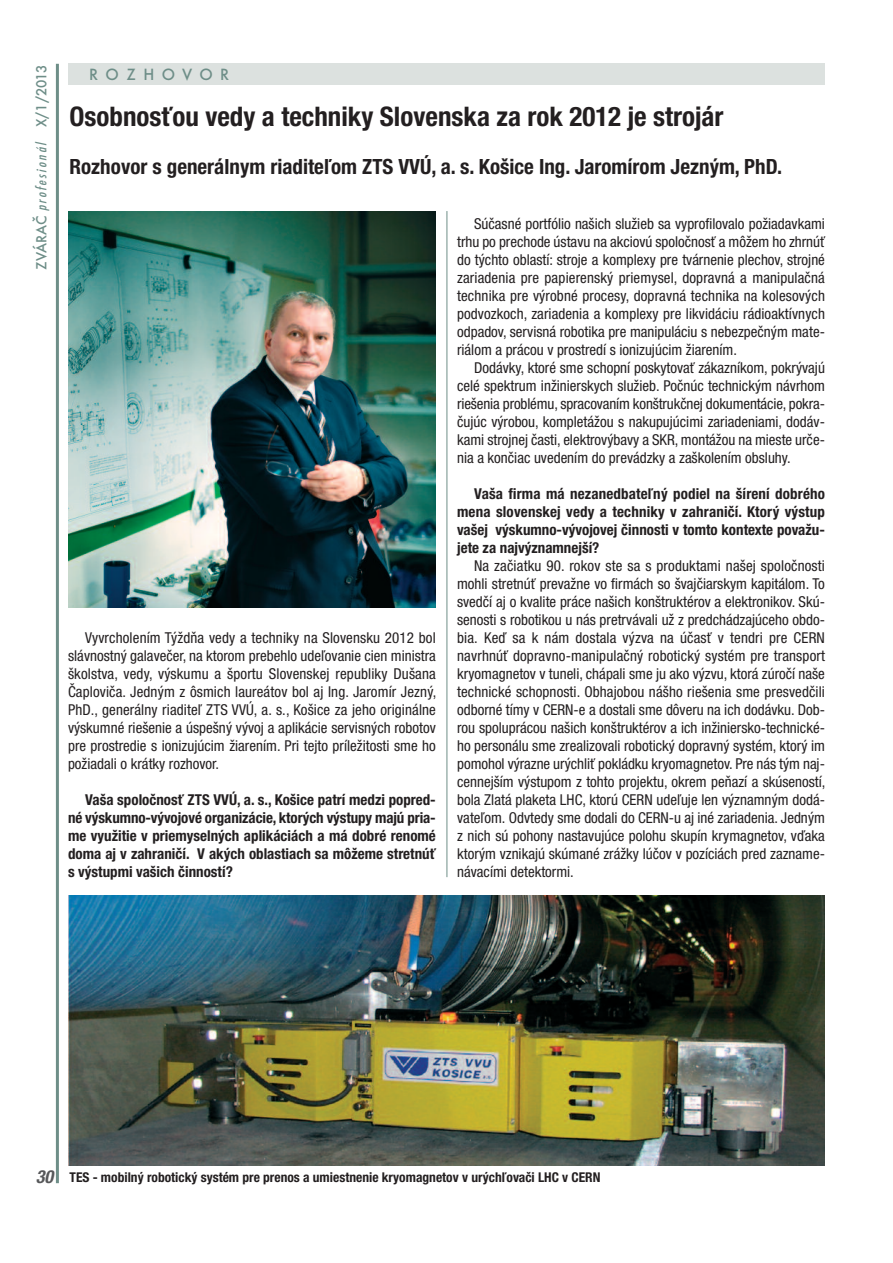
<style>
.page{position:relative;width:893px;height:1263px;background:#fff}
.page>*{position:absolute;margin:0;border:0;box-sizing:border-box;transform-origin:0 0}
.t1{font:700 condensed 27px "Helvetica Neue LT Com";color:#231f20}
.t2{font:700 condensed 21px "Helvetica Neue LT Com";color:#231f20}
.t3{font:italic 700 condensed 18px "Helvetica Neue LT Com";color:#57585a}
.t4{font:condensed 15px/18px "Helvetica Neue LT Com";color:#231f20;text-align:justify}
.t5{font:700 condensed 15px/18px "Helvetica Neue LT Com";color:#231f20;text-align:justify}
.t6{font:500 15px "Futura";letter-spacing:.5em;color:#6e8e88}
.t7{font:700 condensed 13.5px "Helvetica Neue LT Com";color:#231f20}
.t8{font:500 13.5px "Futura";color:#6e8e88}
.s1{font-style:italic;font-stretch:condensed}
</style>
<div class="page">
<div style="left:68px;top:64px;width:378px;height:21px;background:#dce1df"></div>
<div style="left:446px;top:64px;width:379px;height:21px;background:#dce1df"></div>
<hr style="left:56px;top:64px;width:3px;height:1119px;background:#6e8e88">
<hr style="left:447px;top:211px;width:1px;height:666px;background:#6e8e88">
<img style="left:68px;top:211px;width:368px;height:396px">
<img style="left:68px;top:895px;width:756px;height:270px">
<p class="t8" style="left:34px;top:270px;width:206px;rotate:-90deg">ZVÁRAČ <span class="s1">profesionál</span> X/1/2013</p>
<p class="t6" style="left:89px;top:66px;width:142px">ROZHOVOR</p>
<h1 class="t1" style="left:70px;top:100px;width:656px">Osobnosťou vedy a techniky Slovenska za rok 2012 je strojár</h1>
<h2 class="t2" style="left:70px;top:154px;width:714px">Rozhovor s generálnym riaditeľom ZTS VVÚ, a. s. Košice Ing. Jaromírom Jezným, PhD.</h2>
<p class="t4" style="left:457px;top:215px;width:369px;text-indent:17px">Súčasné portfólio našich služieb sa vyprofilovalo požiadavkami trhu po prechode ústavu na akciovú spoločnosť a môžem ho zhrnúť do týchto oblastí: stroje a komplexy pre tvárnenie plechov, strojné zariadenia pre papierenský priemysel, dopravná a manipulačná technika pre výrobné procesy, dopravná technika na kolesových podvozkoch, zariadenia a komplexy pre likvidáciu rádioaktívnych odpadov, servisná robotika pre manipuláciu s nebezpečným mate&shy;riálom a prácou v prostredí s ionizujúcim žiarením.</p>
<p class="t4" style="left:457px;top:359px;width:369px;text-indent:17px">Dodávky, ktoré sme schopní poskytovať zákazníkom, pokrývajú celé spektrum inžinierskych služieb. Počnúc technickým návrhom riešenia problému, spracovaním konštrukčnej dokumentácie, pokra&shy;čujúc výrobou, kompletážou s nakupujúcimi zariadeniami, dodáv&shy;kami strojnej časti, elektrovýbavy a SKR, montážou na mieste urče&shy;nia a končiac uvedením do prevádzky a zaškolením obsluhy.</p>
<p class="t5" style="left:457px;top:485px;width:369px;text-indent:17px">Vaša firma má nezanedbateľný podiel na šírení dobrého mena slovenskej vedy a techniky v zahraničí. Ktorý výstup vašej výskumno-vývojovej činnosti v tomto kontexte považu&shy;jete za najvýznamnejší?</p>
<p class="t4" style="left:457px;top:557px;width:370px;text-indent:17px">Na začiatku 90. rokov ste sa s produktami našej spoločnosti mohli stretnúť prevažne vo firmách so švajčiarskym kapitálom. To svedčí aj o kvalite práce našich konštruktérov a elektronikov. Skú&shy;senosti s robotikou u nás pretrvávali už z predchádzajúceho obdo&shy;bia. Keď sa k nám dostala výzva na účasť v tendri pre CERN navrhnúť dopravno-manipulačný robotický systém pre transport kryomagnetov v tuneli, chápali sme ju ako výzvu, ktorá zúročí naše technické schopnosti. Obhajobou nášho riešenia sme presvedčili odborné tímy v CERN-e a dostali sme dôveru na ich dodávku. Dob&shy;rou spoluprácou našich konštruktérov a ich inžiniersko-technické&shy;ho personálu sme zrealizovali robotický dopravný systém, ktorý im pomohol výrazne urýchliť pokládku kryomagnetov. Pre nás tým naj&shy;cennejším výstupom z tohto projektu, okrem peňazí a skúseností, bola Zlatá plaketa LHC, ktorú CERN udeľuje len významným dodá&shy;vateľom. Odvtedy sme dodali do CERN-u aj iné zariadenia. Jedným z nich sú pohony nastavujúce polohu skupín krymagnetov, vďaka ktorým vznikajú skúmané zrážky lúčov v pozíciách pred zazname&shy;návacími detektormi.</p>
<p class="t4" style="left:68px;top:629px;width:370px;text-indent:17px">Vyvrcholením Týždňa vedy a techniky na Slovensku 2012 bol slávnostný galavečer, na ktorom prebehlo udeľovanie cien ministra školstva, vedy, výskumu a športu Slovenskej republiky Dušana Čaploviča. Jedným z ôsmich laureátov bol aj Ing. Jaromír Jezný, PhD., generálny riaditeľ ZTS VVÚ, a. s., Košice za jeho originálne výskumné riešenie a úspešný vývoj a aplikácie servisných robotov pre prostredie s ionizujúcim žiarením. Pri tejto príležitosti sme ho požiadali o krátky rozhovor.</p>
<p class="t5" style="left:68px;top:791px;width:369px;text-indent:17px">Vaša spoločnosť ZTS VVÚ, a. s., Košice patrí medzi popred&shy;né výskumno-vývojové organizácie, ktorých výstupy majú pria&shy;me využitie v priemyselných aplikáciách a má dobré renomé doma aj v zahraničí. V akých oblastiach sa môžeme stretnúť s výstupmi vašich činností?</p>
<p class="t3" style="left:36px;top:1166px;width:19px">30</p>
<p class="t7" style="left:70px;top:1169px;width:532px">TES - mobilný robotický systém pre prenos a umiestnenie kryomagnetov v urýchľovači LHC v CERN</p>
</div>
